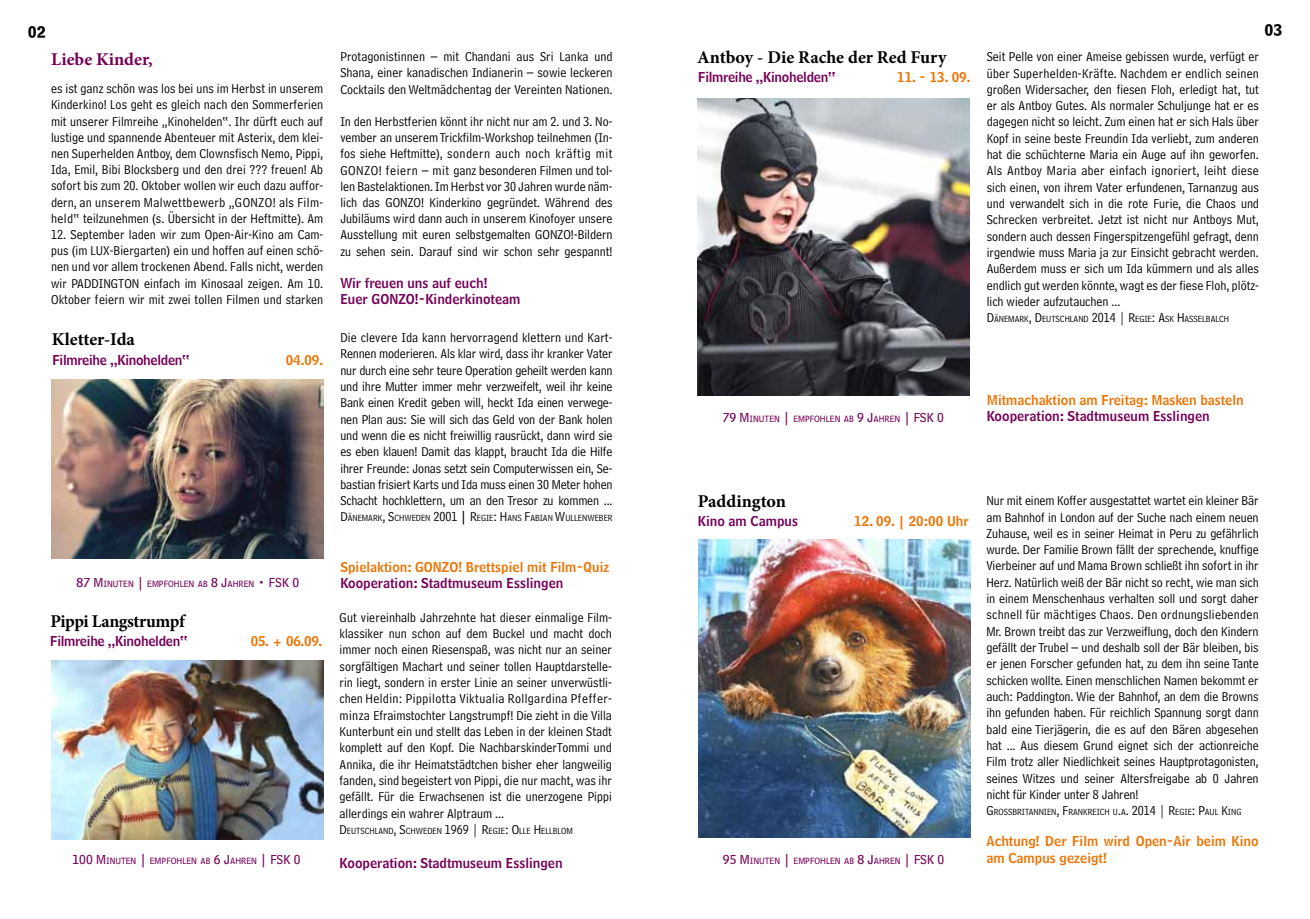
<style>
.page{position:relative;width:1310px;height:919px;background:#fff}
.page>*{position:absolute;margin:0;border:0;box-sizing:border-box;transform-origin:0 0}
.t1{font:700 18px "Minion Pro";letter-spacing:-.005em;color:#000}
.t2{font:700 18px "Minion Pro";letter-spacing:-.025em;color:#000}
.t3{font:700 18px "Minion Pro";color:#750059}
.t4{font:13.5px/16.4px "Bell Centennial Address";color:#000;text-align:justify}
.t5{font:13.5px/16.4px "Bell Centennial Name And Number";color:#ec7405}
.t6{font:13.5px/16.2px "Bell Centennial Name And Number";color:#750059}
.t7{font:13.5px "Bell Centennial Name And Number";letter-spacing:-.02em;color:#750059}
.t8{font:13.5px "Bell Centennial Bold Listing";color:#000}
.t9{font:9.45px "Bell Centennial Address";color:#000}
.t10{font:9.45px "Bell Centennial Sub Caption";color:#750059}
.s1{font-size:13.5px}
.s2{font-family:"Bell Centennial Address";font-size:13.5px}
.s3{font-family:"Bell Centennial Sub Caption";font-size:13.5px}
</style>
<div class="page">
<img style="left:51px;top:380px;width:273px;height:178px">
<img style="left:51px;top:660px;width:272px;height:179px">
<img style="left:698px;top:540px;width:272px;height:297px">
<img style="left:697px;top:98px;width:272px;height:298px">
<p class="t8" style="left:28px;top:23px;width:20px">02</p>
<h1 class="t3" style="left:51px;top:46px;width:103px">Liebe Kinder,</h1>
<p class="t4" style="left:340px;top:49px;width:274px">Protagonistinnen – mit Chandani aus Sri Lanka und Shana, einer kanadischen Indianerin – sowie leckeren Cocktails den Weltmädchentag der Vereinten Nationen.</p>
<p class="t4" style="left:340px;top:113px;width:274px">In den Herbstferien könnt ihr nicht nur am 2. und 3. No&shy;vember an unserem Trickfilm-Workshop teilnehmen (In&shy;fos siehe Heftmitte), sondern auch noch kräftig mit GONZO! feiern – mit ganz besonderen Filmen und tol&shy;len Bastelaktionen. Im Herbst vor 30 Jahren wurde näm&shy;lich das GONZO! Kinderkino gegründet. Während des Jubiläums wird dann auch in unserem Kinofoyer unsere Ausstellung mit euren selbstgemalten GONZO!-Bildern zu sehen sein. Darauf sind wir schon sehr gespannt!</p>
<p class="t6" style="left:340px;top:275px;width:181px">Wir freuen uns auf euch!<br>Euer GONZO!-Kinderkinoteam</p>
<p class="t4" style="left:51px;top:80px;width:274px">es ist ganz schön was los bei uns im Herbst in unserem Kinderkino! Los geht es gleich nach den Sommerferien mit unserer Filmreihe „Kinohelden“. Ihr dürft euch auf lustige und spannende Abenteuer mit Asterix, dem klei&shy;nen Superhelden Antboy, dem Clownsfisch Nemo, Pippi, Ida, Emil, Bibi Blocksberg und den drei ??? freuen! Ab sofort bis zum 20. Oktober wollen wir euch dazu auffor&shy;dern, an unserem Malwettbewerb „GONZO! als Film&shy;held“ teilzunehmen (s. Übersicht in der Heftmitte). Am</p>
<p class="t4" style="left:51px;top:226px;width:274px">12. September laden wir zum Open-Air-Kino am Cam&shy;pus (im LUX-Biergarten) ein und hoffen auf einen schö&shy;nen und vor allem trockenen Abend. Falls nicht, werden wir PADDINGTON einfach im Kinosaal zeigen. Am 10.<br>Oktober feiern wir mit zwei tollen Filmen und starken</p>
<h1 class="t1" style="left:52px;top:326px;width:85px">Kletter-Ida</h1>
<p class="t7" style="left:52px;top:351px;width:139px">Filmreihe „Kinohelden“</p>
<p class="t5" style="left:286px;top:352px;width:39px">04.09.</p>
<p class="t10" style="left:77px;top:577px;width:224px"><span class="s1">87 M</span>INUTEN <span class="s1">|</span> EMPFOHLEN AB <span class="s1">8 J</span>AHREN <span class="s2">•</span> <span class="s1">FSK 0</span></p>
<h1 class="t2" style="left:50px;top:608px;width:136px">Pippi Langstrumpf</h1>
<p class="t7" style="left:50px;top:632px;width:139px">Filmreihe „Kinohelden“</p>
<p class="t5" style="left:251px;top:632px;width:73px">05. + 06.09.</p>
<p class="t10" style="left:72px;top:855px;width:229px"><span class="s1">100 M</span>INUTEN <span class="s1">|</span> EMPFOHLEN AB <span class="s1">6 J</span>AHREN <span class="s1">| FSK 0</span></p>
<p class="t4" style="left:340px;top:329px;width:274px">Die clevere Ida kann hervorragend klettern und Kart-Rennen moderieren. Als klar wird, dass ihr kranker Vater nur durch eine sehr teure Operation geheilt werden kann und ihre Mutter immer mehr verzweifelt, weil ihr keine Bank einen Kredit geben will, heckt Ida einen verwege&shy;nen Plan aus: Sie will sich das Geld von der Bank holen und wenn die es nicht freiwillig rausrückt, dann wird sie es eben klauen! Damit das klappt, braucht Ida die Hilfe ihrer Freunde: Jonas setzt sein Computerwissen ein, Se&shy;bastian frisiert Karts und Ida muss einen 30 Meter hohen Schacht hochklettern, um an den Tresor zu kommen ...</p>
<p class="t9" style="left:340px;top:513px;width:274px"><span class="s1">D</span>ÄNEMARK<span class="s1">, S</span>CHWEDEN <span class="s1">2001</span> <span class="s3">|</span> <span class="s1">R</span>EGIE<span class="s1">: H</span> ANS <span class="s1">F</span>ABIAN <span class="s1">W</span>ULLENWEBER</p>
<p class="t5" style="left:340px;top:558px;width:271px">Spielaktion: GONZO! Brettspiel mit Film-Quiz</p>
<p class="t6" style="left:340px;top:574px;width:224px">Kooperation: Stadtmuseum Esslingen</p>
<p class="t4" style="left:340px;top:609px;width:274px">Gut viereinhalb Jahrzehnte hat dieser einmalige Film&shy;klassiker nun schon auf dem Buckel und macht doch immer noch einen Riesenspaß, was nicht nur an seiner sorgfältigen Machart und seiner tollen Hauptdarstelle&shy;rin liegt, sondern in erster Linie an seiner unverwüstli&shy;chen Heldin: Pippilotta Viktualia Rollgardina Pfeffer&shy;minza Efraimstochter Langstrumpf! Die zieht in die Villa Kunterbunt ein und stellt das Leben in der kleinen Stadt komplett auf den Kopf. Die NachbarskinderTommi und Annika, die ihr Heimatstädtchen bisher eher langweilig fanden, sind begeistert von Pippi, die nur macht, was ihr gefällt. Für die Erwachsenen ist die unerzogene Pippi allerdings ein wahrer Alptraum ...</p>
<p class="t9" style="left:340px;top:825px;width:235px"><span class="s1">D</span>EUTSCHLAND<span class="s1">, S</span>CHWEDEN <span class="s1">1969 | R</span>EGIE<span class="s1">: O</span>LLE <span class="s1">H</span> ELLBLOM</p>
<p class="t6" style="left:340px;top:854px;width:224px">Kooperation: Stadtmuseum Esslingen</p>
<h1 class="t1" style="left:697px;top:45px;width:251px">Antboy - Die Rache der Red Fury</h1>
<p class="t7" style="left:698px;top:69px;width:139px">Filmreihe „Kinohelden“</p>
<p class="t5" style="left:897px;top:69px;width:75px">11. - 13. 09.</p>
<p class="t8" style="left:1264px;top:21px;width:20px">03</p>
<p class="t4" style="left:986px;top:49px;width:274px">Seit Pelle von einer Ameise gebissen wurde, verfügt er über Superhelden-Kräfte. Nachdem er endlich seinen großen Widersacher, den fiesen Floh, erledigt hat, tut er als Antboy Gutes. Als normaler Schuljunge hat er es dagegen nicht so leicht. Zum einen hat er sich Hals über Kopf in seine beste Freundin Ida verliebt, zum anderen hat die schüchterne Maria ein Auge auf ihn geworfen.<br>Als Antboy Maria aber einfach ignoriert, leiht diese sich einen, von ihrem Vater erfundenen, Tarnanzug aus und verwandelt sich in die rote Furie, die Chaos und Schrecken verbreitet. Jetzt ist nicht nur Antboys Mut, sondern auch dessen Fingerspitzengefühl gefragt, denn irgendwie muss Maria ja zur Einsicht gebracht werden.<br>Außerdem muss er sich um Ida kümmern und als alles endlich gut werden könnte, wagt es der fiese Floh, plötz&shy;lich wieder aufzutauchen ...</p>
<p class="t9" style="left:986px;top:313px;width:244px"><span class="s1">D</span>ÄNEMARK<span class="s1">, D</span>EUTSCHLAND <span class="s1">2014 | R</span>EGIE<span class="s1">: A</span>SK <span class="s1">H</span> ASSELBALCH</p>
<p class="t10" style="left:722px;top:413px;width:223px"><span class="s1">79 M</span>INUTEN <span class="s1">|</span> EMPFOHLEN AB <span class="s1">9 J</span>AHREN <span class="s1">| FSK 0</span></p>
<p class="t5" style="left:986px;top:392px;width:258px">Mitmachaktion am Freitag: Masken basteln</p>
<p class="t6" style="left:986px;top:408px;width:224px">Kooperation: Stadtmuseum Esslingen</p>
<h1 class="t1" style="left:698px;top:488px;width:90px">Paddington</h1>
<p class="t6" style="left:698px;top:513px;width:102px">Kino am Campus</p>
<p class="t5" style="left:854px;top:513px;width:116px">12. 09. | 20:00 Uhr</p>
<p class="t10" style="left:723px;top:854px;width:223px"><span class="s1">95 M</span>INUTEN <span class="s1">|</span> EMPFOHLEN AB <span class="s1">8 J</span>AHREN <span class="s1">| FSK 0</span></p>
<p class="t4" style="left:986px;top:492px;width:274px">Nur mit einem Koffer ausgestattet wartet ein kleiner Bär am Bahnhof in London auf der Suche nach einem neuen Zuhause, weil es in seiner Heimat in Peru zu gefährlich wurde. Der Familie Brown fällt der sprechende, knuffige Vierbeiner auf und Mama Brown schließt ihn sofort in ihr Herz. Natürlich weiß der Bär nicht so recht, wie man sich in einem Menschenhaus verhalten soll und sorgt daher schnell für mächtiges Chaos. Den ordnungsliebenden Mr. Brown treibt das zur Verzweiflung, doch den Kindern gefällt der Trubel – und deshalb soll der Bär bleiben, bis er jenen Forscher gefunden hat, zu dem ihn seine Tante schicken wollte. Einen menschlichen Namen bekommt er auch: Paddington. Wie der Bahnhof, an dem die Browns ihn gefunden haben. Für reichlich Spannung sorgt dann bald eine Tierjägerin, die es auf den Bären abgesehen hat ... Aus diesem Grund eignet sich der actionreiche Film trotz aller Niedlichkeit seines Hauptprotagonisten, seines Witzes und seiner Altersfreigabe ab 0 Jahren nicht für Kinder unter 8 Jahren!</p>
<p class="t9" style="left:986px;top:806px;width:256px"><span class="s1">G</span> ROSSBRITANNIEN<span class="s1">, F</span>RANKREICH U<span class="s1">.</span>A<span class="s1">. 2014 | R</span>EGIE<span class="s1">: P</span>AUL <span class="s1">K</span>ING</p>
<p class="t5" style="left:986px;top:833px;width:274px">Achtung! Der Film wird Open-Air beim Kino am Campus gezeigt!</p>
</div>
